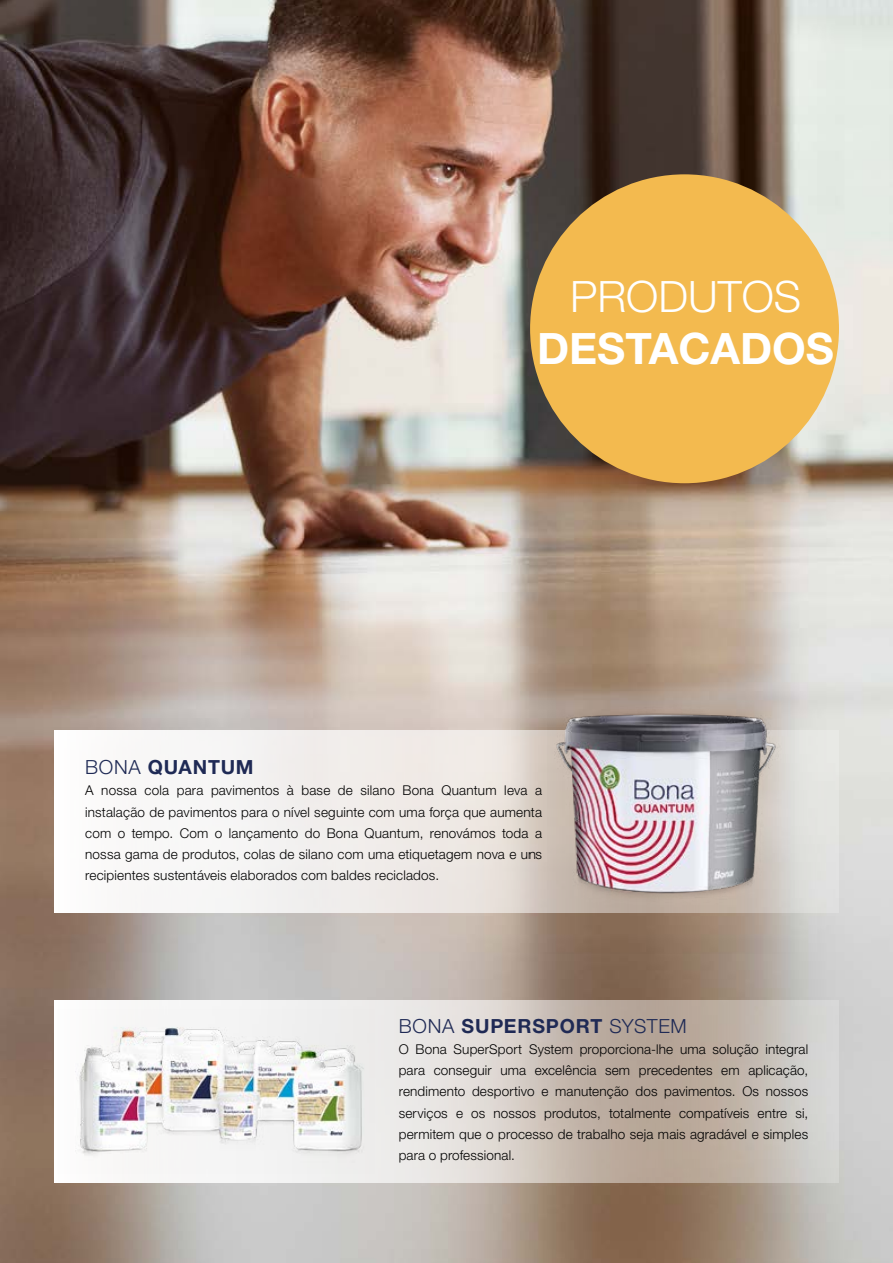
<style>
.page{position:relative;width:893px;height:1263px;background:#fff}
.page>*{position:absolute;margin:0;border:0;box-sizing:border-box;transform-origin:0 0}
.t1{font:700 43.35px "Helvetica Neue";color:#fff}
.t2{font:300 43.35px "Helvetica Neue";color:#fff}
.t3{font:300 19.5px "Helvetica Neue";letter-spacing:.03em;color:#1f2a55}
.t4{font:700 19.5px "Helvetica Neue";letter-spacing:.04em;color:#1f2a55}
.t5{font:300 13.5px/21.3px "Helvetica Neue";letter-spacing:.01em;color:#000;text-align:justify}
.s1{font-weight:300}
.s2{font-weight:700}
</style>
<div class="page">
<img style="left:0;top:0;width:893px;height:1263px">
<div style="left:530px;top:174px;width:309px;height:309px;background:#f3ba4f;border-radius:50%"></div>
<svg style="left:54px;top:1000px;width:785px;height:183px;background:#cfc7bf"></svg>
<svg style="left:54px;top:730px;width:785px;height:183px"></svg>
<img style="left:530px;top:663px;width:265px;height:291px">
<img style="left:548px;top:690px;width:230px;height:264px">
<div style="left:374px;top:1009px;width:13px;height:164px;background:#ecebea"></div>
<img style="left:58px;top:1009px;width:316px;height:164px">
<h1 class="t2" style="left:570px;top:270px;width:233px">PRODUTOS</h1>
<h1 class="t1" style="left:537px;top:322px;width:298px">DESTACADOS</h1>
<h2 class="t4" style="left:85px;top:755px;width:170px"><span class="s1">BONA</span> QUANTUM</h2>
<p class="t5" style="left:85px;top:780px;width:458px">A nossa cola para pavimentos à base de silano Bona Quantum leva a instalação de pavimentos para o nível seguinte com uma força que aumenta com o tempo. Com o lançamento do Bona Quantum, renovámos toda a nossa gama de produtos, colas de silano com uma etiquetagem nova e uns recipientes sustentáveis elaborados com baldes reciclados.</p>
<h2 class="t3" style="left:399px;top:1014px;width:289px">BONA <span class="s2">SUPERSPORT</span> SYSTEM</h2>
<p class="t5" style="left:399px;top:1038px;width:411px">O Bona SuperSport System proporciona-lhe uma solução integral para conseguir uma excelência sem precedentes em aplicação, rendimento desportivo e manutenção dos pavimentos. Os nossos serviços e os nossos produtos, totalmente compatíveis entre si, permitem que o processo de trabalho seja mais agradável e simples para o professional.</p>
</div>
